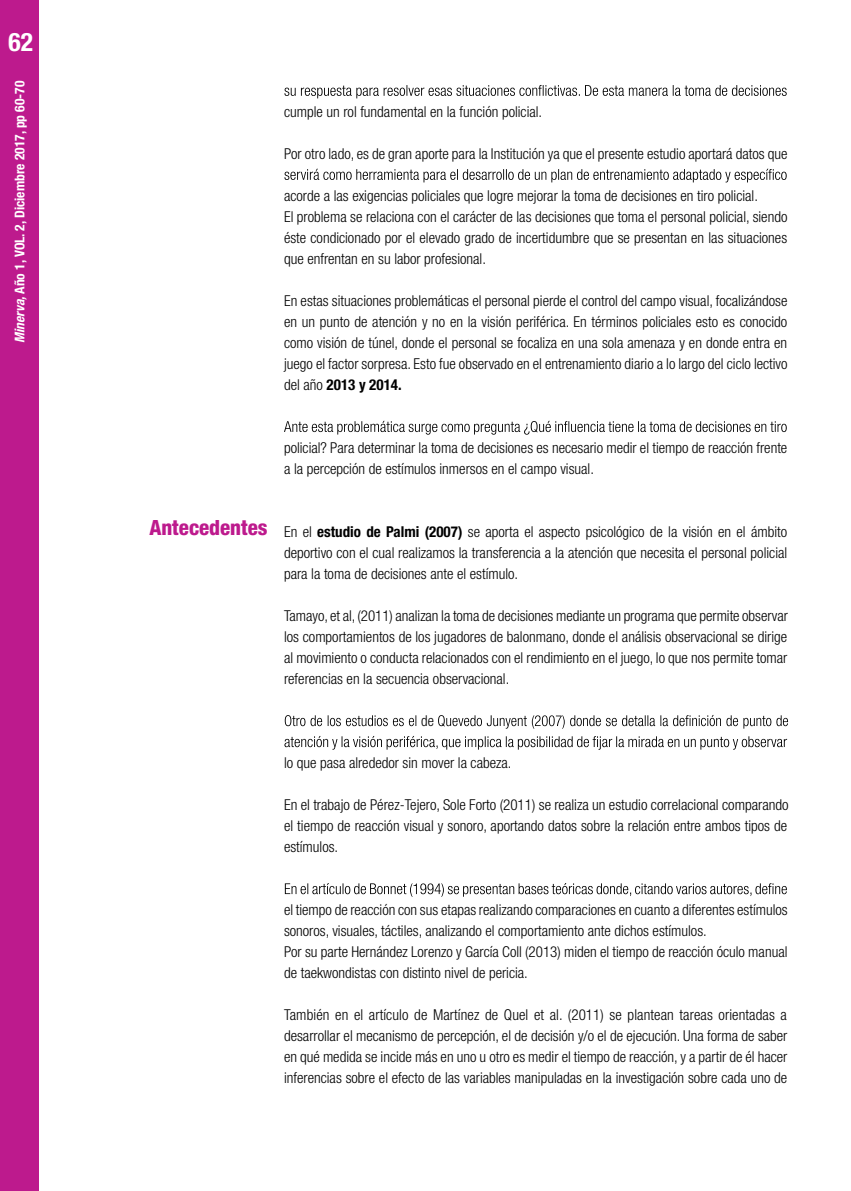
<style>
.page{position:relative;width:851px;height:1191px;background:#fff}
.page>*{position:absolute;margin:0;border:0;box-sizing:border-box;transform-origin:0 0}
.t1{font:700 condensed 25.5px "Helvetica Neue LT Std";color:#fff}
.t2{font:800 condensed 21px "Helvetica Neue LT Std";color:#bd1a8d}
.t3{font:300 condensed 15px/21px "Helvetica Neue LT Std";color:#000;text-align:justify}
.t4{font:700 condensed 13.5px "Helvetica Neue LT Std";color:#fff}
.s1{font-style:italic}
.s2{font-weight:700}
</style>
<div class="page">
<div style="left:0;top:0;width:38px;height:1191px;background:#bd1a8d"></div>
<svg style="left:284px;top:85px;width:502px;height:13px"></svg>
<svg style="left:284px;top:169px;width:502px;height:13px"></svg>
<svg style="left:284px;top:421px;width:502px;height:14px"></svg>
<svg style="left:285px;top:715px;width:503px;height:14px"></svg>
<svg style="left:284px;top:736px;width:503px;height:14px"></svg>
<svg style="left:285px;top:883px;width:501px;height:14px"></svg>
<h1 class="t1" style="left:9px;top:26px;width:26px">62</h1>
<p class="t4" style="left:12px;top:343px;width:264px;rotate:-90deg"><span class="s1">Minerva,</span> Año 1, VOL. 2, Diciembre 2017, pp 60-70</p>
<p class="t3" style="left:284px;top:101px;width:260px">cumple un rol fundamental en la función policial.</p>
<p class="t3" style="left:284px;top:143px;width:505px">Por otro lado, es de gran aporte para la Institución ya que el presente estudio aportará datos que</p>
<p class="t3" style="left:284px;top:185px;width:505px;text-align:left">acorde a las exigencias policiales que logre mejorar la toma de decisiones en tiro policial.<br>El problema se relaciona con el carácter de las decisiones que toma el personal policial, siendo éste condicionado por el elevado grado de incertidumbre que se presentan en las situaciones que enfrentan en su labor profesional.</p>
<p class="t3" style="left:284px;top:290px;width:505px">En estas situaciones problemáticas el personal pierde el control del campo visual, focalizándose en un punto de atención y no en la visión periférica. En términos policiales esto es conocido como visión de túnel, donde el personal se focaliza en una sola amenaza y en donde entra en juego el factor sorpresa. Esto fue observado en el entrenamiento diario a lo largo del ciclo lectivo del año <span class="s2">2013 y 2014.</span></p>
<p class="t3" style="left:284px;top:437px;width:504px">policial? Para determinar la toma de decisiones es necesario medir el tiempo de reacción frente a la percepción de estímulos inmersos en el campo visual.</p>
<h2 class="t2" style="left:149px;top:514px;width:120px">Antecedentes</h2>
<p class="t3" style="left:284px;top:521px;width:504px">En el <span class="s2">estudio de Palmi (2007)</span> se aporta el aspecto psicológico de la visión en el ámbito deportivo con el cual realizamos la transferencia a la atención que necesita el personal policial para la toma de decisiones ante el estímulo.</p>
<p class="t3" style="left:284px;top:605px;width:505px">Tamayo, et al, (2011) analizan la toma de decisiones mediante un programa que permite observar los comportamientos de los jugadores de balonmano, donde el análisis observacional se dirige al movimiento o conducta relacionados con el rendimiento en el juego, lo que nos permite tomar referencias en la secuencia observacional.</p>
<p class="t3" style="left:421px;top:710px;width:14px">de</p>
<p class="t3" style="left:284px;top:752px;width:229px">lo que pasa alrededor sin mover la cabeza.</p>
<p class="t3" style="left:284px;top:794px;width:506px">En el trabajo de Pérez-Tejero, Sole Forto (2011) se realiza un estudio correlacional comparando el tiempo de reacción visual y sonoro, aportando datos sobre la relación entre ambos tipos de estímulos.</p>
<p class="t3" style="left:284px;top:899px;width:505px;text-align:left">el tiempo de reacción con sus etapas realizando comparaciones en cuanto a diferentes estímulos sonoros, visuales, táctiles, analizando el comportamiento ante dichos estímulos.<br>Por su parte Hernández Lorenzo y García Coll (2013) miden el tiempo de reacción óculo manual de taekwondistas con distinto nivel de pericia.</p>
<p class="t3" style="left:284px;top:1004px;width:505px">También en el artículo de Martínez de Quel et al. (2011) se plantean tareas orientadas a desarrollar el mecanismo de percepción, el de decisión y/o el de ejecución. Una forma de saber en qué medida se incide más en uno u otro es medir el tiempo de reacción, y a partir de él hacer inferencias sobre el efecto de las variables manipuladas en la investigación sobre cada uno de</p>
</div>
